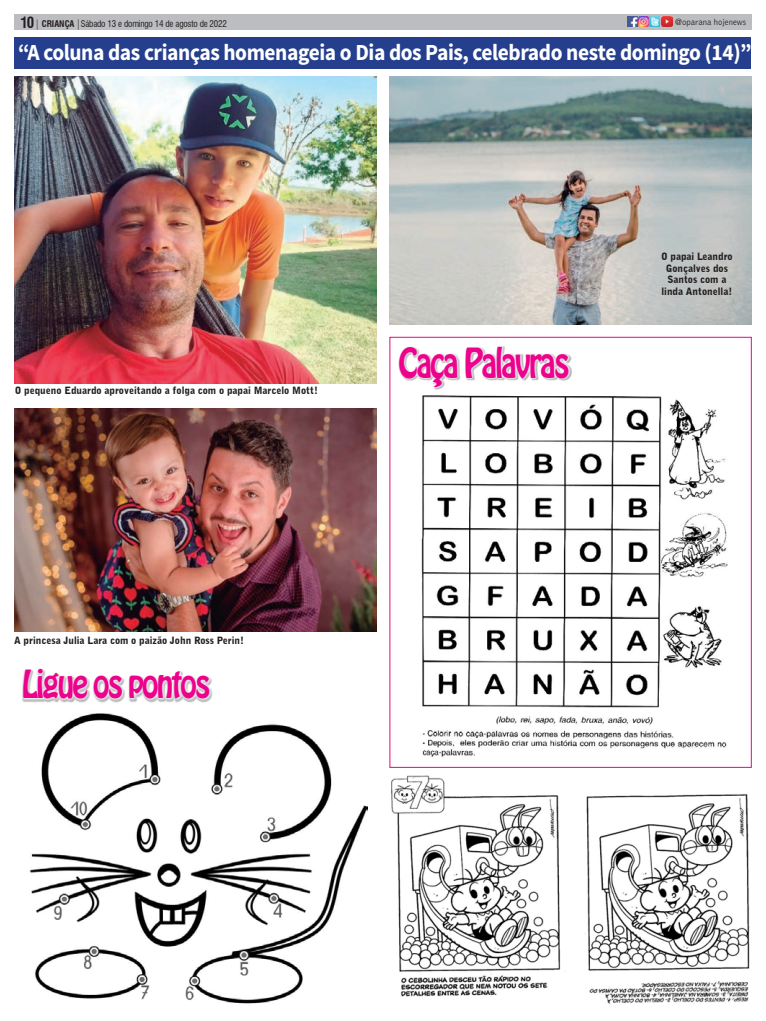
<style>
.page{position:relative;width:766px;height:1021px;background:#fff}
.page>*{position:absolute;margin:0;border:0;box-sizing:border-box;transform-origin:0 0}
.Texto_Principal{font:36.6px "Hobo Std";letter-spacing:-.06em;color:#ed028c;scale:.83 1}
.Texto_Principal-2{font:34.2px "Hobo Std";letter-spacing:-.06em;color:#ed028c;scale:.88 1}
.SECUNDARIO{font:700 23px "Source Sans Pro";letter-spacing:-.02em;color:#fff;scale:.93 1}
.Horoscopo{font:700 condensed 15px "Swiss 721 BT";color:#231f20}
.Legenda{font:900 10px/11.5px "Bell Gothic BT";color:#231f20;text-align:center}
.Horoscopo-2{font:condensed 9px "Swiss 721 BT";letter-spacing:-.02em;color:#231f20}
.t1{font:300 9px "Bell Gothic";color:#231f20;scale:.96 1}
.s1{font-weight:700}
</style>
<div class="page">
<div style="left:15px;top:37px;width:736px;height:32px;background:#253f8e"></div>
<div style="left:14px;top:14px;width:737px;height:16px;background:#bcbdc0"></div>
<svg style="left:627px;top:17px;width:45px;height:10px"></svg>
<div style="left:22px;top:668px;width:191px;height:35px;background:#8d8f92;opacity:.75"></div>
<svg style="left:22px;top:668px;width:190px;height:34px"></svg>
<img style="left:14px;top:76px;width:362px;height:307px">
<img style="left:389px;top:76px;width:362px;height:248px">
<img style="left:14px;top:408px;width:362px;height:223px">
<img style="left:421px;top:395px;width:307px;height:362px">
<img style="left:391px;top:775px;width:359px;height:229px">
<img style="left:30px;top:713px;width:337px;height:291px">
<svg style="left:399px;top:346px;width:172px;height:44px"></svg>
<p class="Horoscopo" style="left:21px;top:14px;width:15px">10</p>
<p class="Horoscopo-2" style="left:42px;top:19px;width:187px"><span class="s1">CRIANÇA</span> Sábado 13 e domingo 14 de agosto de 2022</p>
<p class="t1" style="left:675px;top:17px;width:75px">@oparana hojenews</p>
<p class="SECUNDARIO" style="left:18px;top:37px;width:790px">“A coluna das crianças homenageia o Dia dos Pais, celebrado neste domingo (14)”</p>
<p class="Legenda" style="left:15px;top:384px;width:305px">O pequeno Eduardo aproveitando a folga com o papai Marcelo Mott!</p>
<p class="Texto_Principal" style="left:398px;top:337px;width:208px">Caça Palavras</p>
<p class="Legenda" style="left:660px;top:250px;width:73px">O papai Leandro<br>Gonçalves dos<br>Santos com a linda Antonella!</p>
<p class="Legenda" style="left:14px;top:634px;width:231px">A princesa Julia Lara com o paizão John Ross Perin!</p>
<p class="Texto_Principal-2" style="left:22px;top:660px;width:216px">Ligue os pontos</p>
</div>
